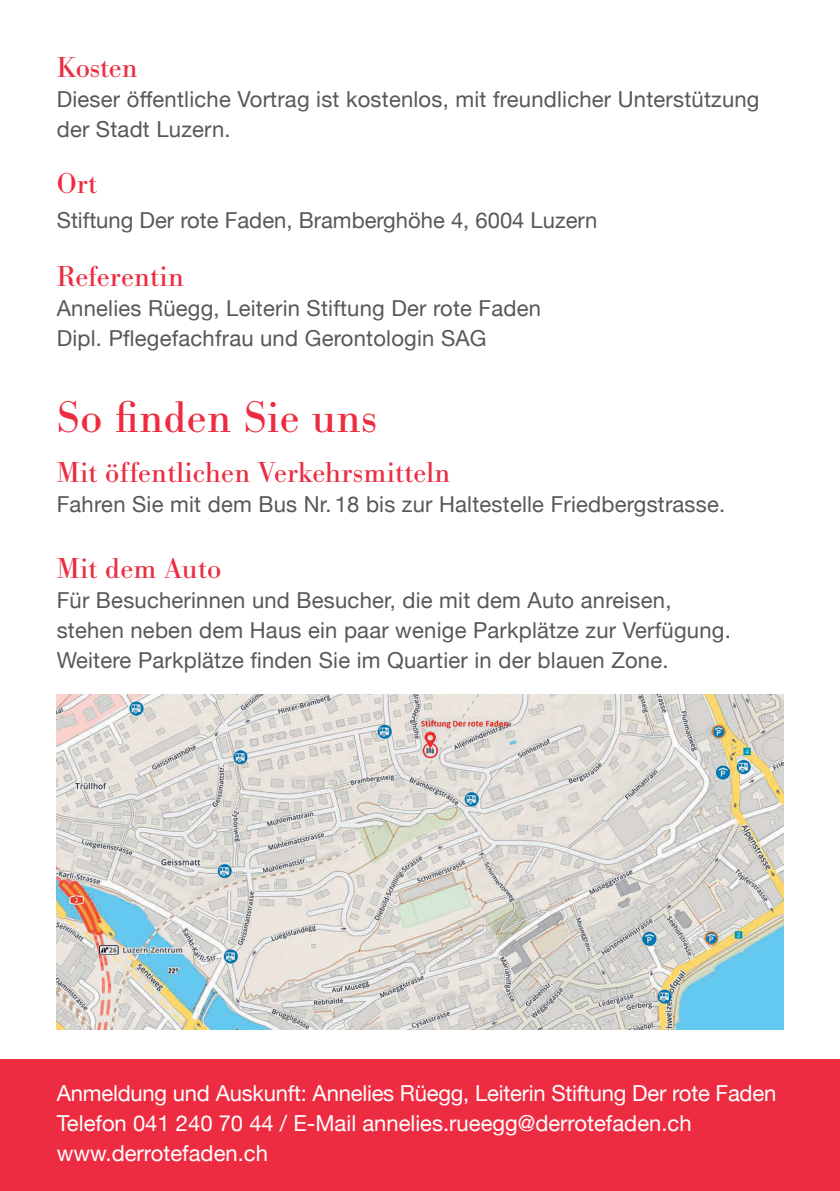
<style>
.page{position:relative;width:840px;height:1191px;background:#fff}
.page>*{position:absolute;margin:0;border:0;box-sizing:border-box;transform-origin:0 0}
.t1{font:46px "Bodoni URW";letter-spacing:.01em;color:#ed2c41}
.t2{font:30px "Bodoni URW";letter-spacing:.01em;color:#ed2c41}
.t3{font:22px/30px "Helvetica Neue";letter-spacing:.01em;color:#57585a}
.t4{font:22px/30px "Helvetica Neue";letter-spacing:-.01em;color:#fff}
</style>
<div class="page">
<div style="left:0;top:1060px;width:839px;height:131px;background:#ed2c41"></div>
<img style="left:57px;top:694px;width:725px;height:335px">
<h2 class="t2" style="left:57px;top:49px;width:82px">Kosten</h2>
<p class="t3" style="left:57px;top:85px;width:704px">Dieser öffentliche Vortrag ist kostenlos, mit freundlicher Unterstützung der Stadt Luzern.</p>
<h2 class="t2" style="left:57px;top:165px;width:42px">Ort</h2>
<p class="t3" style="left:57px;top:207px;width:542px">Stiftung Der rote Faden, Bramberghöhe 4, 6004 Luzern</p>
<h2 class="t2" style="left:57px;top:259px;width:128px">Referentin</h2>
<p class="t3" style="left:57px;top:294px;width:485px">Annelies Rüegg, Leiterin Stiftung Der rote Faden<br>Dipl. Pflegefachfrau und Gerontologin SAG</p>
<h1 class="t1" style="left:57px;top:390px;width:321px">So finden Sie uns</h1>
<h2 class="t2" style="left:57px;top:455px;width:395px">Mit öffentlichen Verkehrsmitteln</h2>
<p class="t3" style="left:57px;top:490px;width:669px">Fahren Sie mit dem Bus Nr. 18 bis zur Haltestelle Friedbergstrasse.</p>
<h2 class="t2" style="left:57px;top:551px;width:166px">Mit dem Auto</h2>
<p class="t3" style="left:57px;top:586px;width:675px">Für Besucherinnen und Besucher, die mit dem Auto anreisen, stehen neben dem Haus ein paar wenige Parkplätze zur Verfügung.<br>Weitere Parkplätze finden Sie im Quartier in der blauen Zone.</p>
<p class="t4" style="left:57px;top:1079px;width:720px">Anmeldung und Auskunft: Annelies Rüegg, Leiterin Stiftung Der rote Faden<br>Telefon 041 240 70 44 / E-Mail annelies.rueegg@derrotefaden.ch www.derrotefaden.ch</p>
</div>
